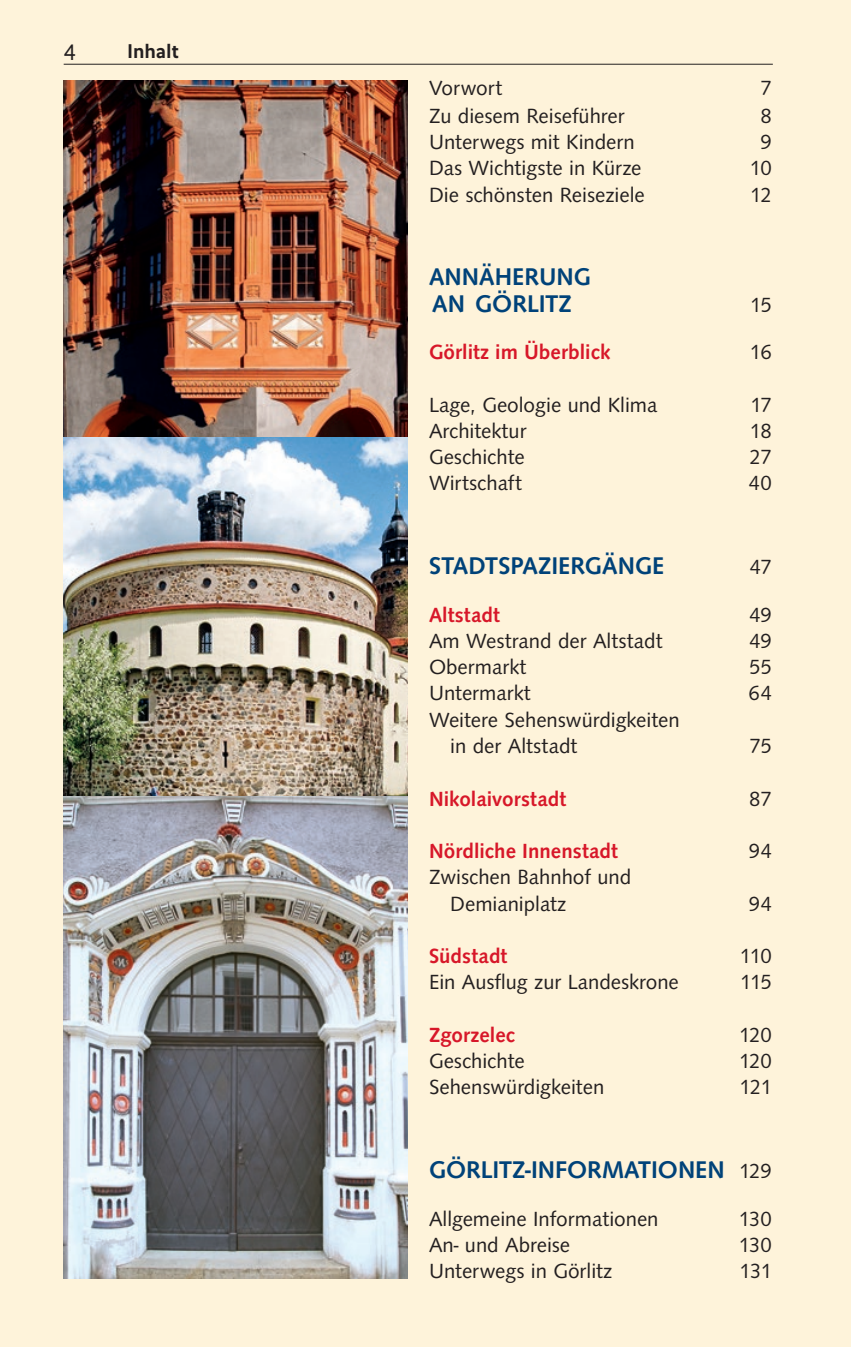
<style>
.page{position:relative;width:851px;height:1347px;background:#fff}
.page>*{position:absolute;margin:0;border:0;box-sizing:border-box;transform-origin:0 0}
.t1{font:500 25px/26.2px "Syntax";color:#004279}
.t2{font:21.25px/26.2px "Syntax";color:#231f20}
.t3{font:500 21.25px "Syntax";letter-spacing:.005em;color:#d71729}
.t4{font:21.25px "Syntax";color:#231f20;scale:.95 1}
.t5{font:21.25px "Realist";color:#231f20;scale:.95 1}
.t6{font:700 20px "Realist";letter-spacing:.025em;color:#231f20;scale:.95 1}
.s1{font-weight:400;font-size:21.25px;color:#231f20}
</style>
<div class="page">
<div style="left:0;top:0;width:850px;height:1346px;background:#fef3da"></div>
<hr style="left:64px;top:64px;width:708px;height:1px;background:#231f20">
<hr style="left:850px;top:0;width:1px;height:1346px;background:#fef3da">
<img style="left:64px;top:80px;width:343px;height:716px">
<img style="left:64px;top:796px;width:343px;height:482px">
<p class="t5" style="left:64px;top:40px;width:13px">4</p>
<p class="t6" style="left:127px;top:40px;width:55px">Inhalt</p>
<p class="t2" style="left:429px;top:75px;width:75px">Vorwort</p>
<p class="t4" style="left:760px;top:76px;width:13px">7</p>
<p class="t2" style="left:429px;top:103px;width:197px">Zu diesem Reiseführer</p>
<p class="t4" style="left:760px;top:104px;width:13px">8</p>
<p class="t2" style="left:429px;top:129px;width:207px">Unterwegs mit Kindern</p>
<p class="t4" style="left:760px;top:130px;width:13px">9</p>
<p class="t2" style="left:429px;top:155px;width:214px">Das Wichtigste in Kürze</p>
<p class="t4" style="left:749px;top:156px;width:25px">10</p>
<p class="t2" style="left:429px;top:181px;width:217px">Die schönsten Reiseziele</p>
<p class="t4" style="left:749px;top:182px;width:24px">12</p>
<p class="t1" style="left:429px;top:264px;width:163px">ANNÄHERUNG<br>AN GÖRLITZ</p>
<p class="t4" style="left:749px;top:292px;width:25px">15</p>
<p class="t3" style="left:429px;top:339px;width:183px">Görlitz im Überblick</p>
<p class="t4" style="left:749px;top:340px;width:25px">16</p>
<p class="t2" style="left:429px;top:391px;width:230px">Lage, Geologie und Klima</p>
<p class="t4" style="left:750px;top:392px;width:24px">17</p>
<p class="t2" style="left:429px;top:418px;width:99px">Architektur</p>
<p class="t4" style="left:749px;top:419px;width:25px">18</p>
<p class="t2" style="left:429px;top:444px;width:97px">Geschichte</p>
<p class="t4" style="left:749px;top:445px;width:25px">27</p>
<p class="t2" style="left:429px;top:470px;width:95px">Wirtschaft</p>
<p class="t4" style="left:748px;top:471px;width:26px">40</p>
<p class="t1" style="left:429px;top:553px;width:237px">STADTSPAZIERGÄNGE</p>
<p class="t4" style="left:749px;top:555px;width:25px">47</p>
<p class="t3" style="left:429px;top:602px;width:72px">Altstadt</p>
<p class="t4" style="left:749px;top:602px;width:25px">49</p>
<p class="t2" style="left:429px;top:628px;width:235px">Am Westrand der Altstadt</p>
<p class="t4" style="left:749px;top:629px;width:25px">49</p>
<p class="t2" style="left:429px;top:654px;width:99px">Obermarkt</p>
<p class="t4" style="left:748px;top:655px;width:25px">55</p>
<p class="t2" style="left:429px;top:680px;width:103px">Untermarkt</p>
<p class="t4" style="left:748px;top:681px;width:26px">64</p>
<p class="t2" style="left:450px;top:706px;width:231px;text-indent:-21px">Weitere Sehenswürdigkeiten in der Altstadt</p>
<p class="t4" style="left:749px;top:734px;width:25px">75</p>
<p class="t3" style="left:429px;top:786px;width:139px">Nikolaivorstadt</p>
<p class="t4" style="left:749px;top:786px;width:25px">87</p>
<p class="t3" style="left:429px;top:838px;width:190px">Nördliche Innenstadt</p>
<p class="t4" style="left:748px;top:839px;width:26px">94</p>
<p class="t2" style="left:450px;top:864px;width:182px;text-indent:-21px">Zwischen Bahnhof und<br>Demianiplatz</p>
<p class="t4" style="left:748px;top:891px;width:26px">94</p>
<p class="t3" style="left:429px;top:943px;width:80px">Südstadt</p>
<p class="t4" style="left:739px;top:944px;width:35px">110</p>
<p class="t2" style="left:429px;top:969px;width:251px">Ein Ausflug zur Landeskrone</p>
<p class="t4" style="left:739px;top:970px;width:35px">115</p>
<p class="t3" style="left:429px;top:1022px;width:87px">Zgorzelec</p>
<p class="t4" style="left:738px;top:1022px;width:36px">120</p>
<p class="t2" style="left:429px;top:1048px;width:97px">Geschichte</p>
<p class="t4" style="left:738px;top:1049px;width:36px">120</p>
<p class="t2" style="left:429px;top:1074px;width:177px">Sehenswürdigkeiten</p>
<p class="t4" style="left:739px;top:1075px;width:36px">121</p>
<p class="t1" style="left:429px;top:1156px;width:344px">GÖRLITZ-INFORMATIONEN <span class="s1">129</span></p>
<p class="t2" style="left:429px;top:1205px;width:231px">Allgemeine Informationen</p>
<p class="t4" style="left:738px;top:1206px;width:37px">130</p>
<p class="t2" style="left:429px;top:1231px;width:143px">An- und Abreise</p>
<p class="t4" style="left:738px;top:1232px;width:37px">130</p>
<p class="t2" style="left:429px;top:1258px;width:185px">Unterwegs in Görlitz</p>
<p class="t4" style="left:739px;top:1259px;width:36px">131</p>
</div>
